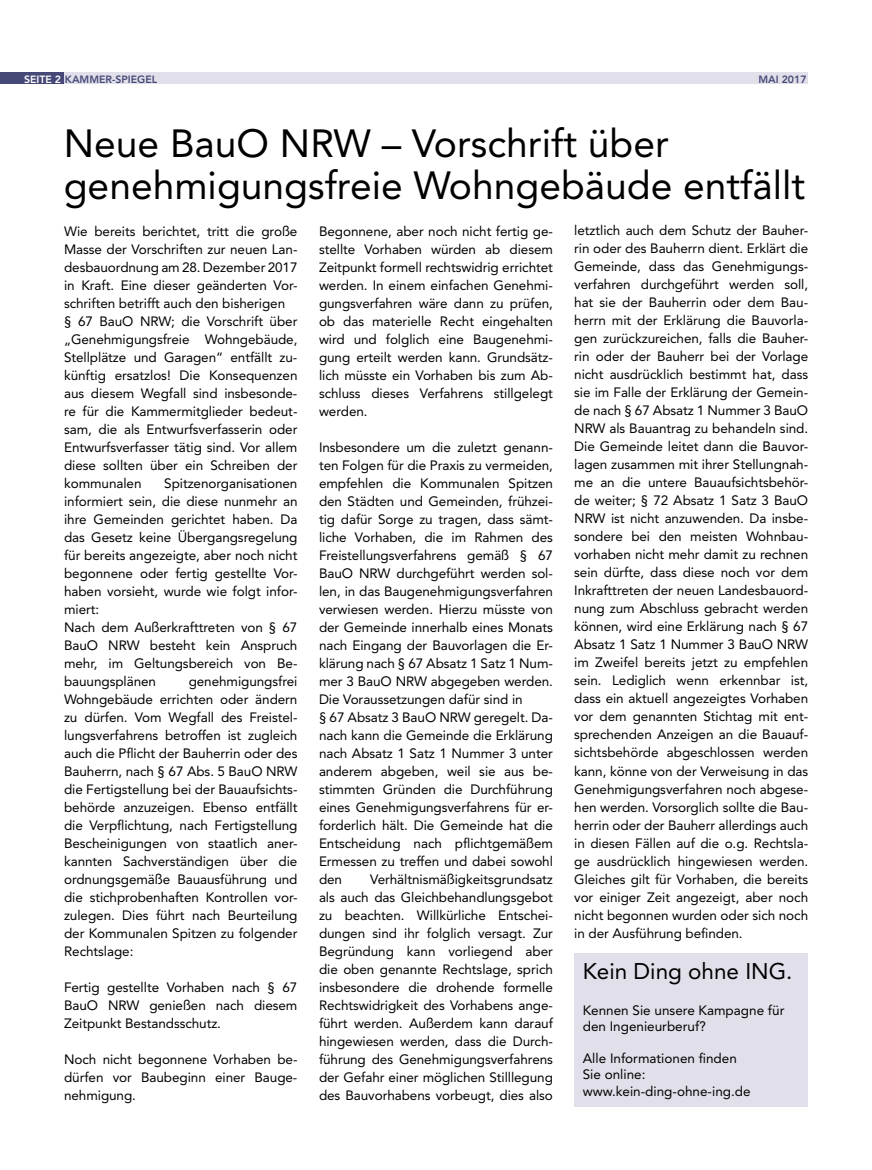
<style>
.page{position:relative;width:872px;height:1170px;background:#fff}
.page>*{position:absolute;margin:0;border:0;box-sizing:border-box;transform-origin:0 0}
.t1{font:39px/42px "Avenir LT Std";color:#000}
.t2{font:22.5px "Avenir LT Std";color:#000}
.t3{font:13.5px/18px "Avenir LT Std";letter-spacing:-.005em;color:#000;text-align:justify}
.t4{font:800 10.5px "Avenir LT Std";color:#464978}
.s1{color:#fff}
</style>
<div class="page">
<div style="left:62px;top:73px;width:745px;height:11px;background:#e1dfe9"></div>
<div style="left:0;top:73px;width:63px;height:11px;background:#464978"></div>
<div style="left:574px;top:953px;width:234px;height:153px;background:#e1dfe9"></div>
<p class="t4" style="left:24px;top:73px;width:134px"><span class="s1">SEITE 2</span> KAMMER-SPIEGEL</p>
<p class="t4" style="left:758px;top:73px;width:50px">MAI 2017</p>
<h1 class="t1" style="left:64px;top:123px;width:743px">Neue BauO NRW – Vorschrift über genehmigungsfreie Wohngebäude entfällt</h1>
<p class="t3" style="left:64px;top:222px;width:235px;text-align:left">Wie bereits berichtet, tritt die große Masse der Vorschriften zur neuen Lan&shy;desbauordnung am 28. Dezember 2017 in Kraft. Eine dieser geänderten Vor&shy;schriften betrifft auch den bisherigen<br>§ 67 BauO NRW; die Vorschrift über „Genehmigungsfreie Wohngebäude, Stellplätze und Garagen“ entfällt zu&shy;künftig ersatzlos! Die Konsequenzen aus diesem Wegfall sind insbesonde&shy;re für die Kammermitglieder bedeut&shy;sam, die als Entwurfsverfasserin oder Entwurfsverfasser tätig sind. Vor allem diese sollten über ein Schreiben der kommunalen</p>
<p class="t3" style="left:574px;top:222px;width:235px">letztlich auch dem Schutz der Bauher&shy;rin oder des Bauherrn dient. Erklärt die Gemeinde, dass das Genehmigungs&shy;verfahren durchgeführt werden soll, hat sie der Bauherrin oder dem Bau&shy;herrn mit der Erklärung die Bauvorla&shy;gen zurückzureichen, falls die Bauher&shy;rin oder der Bauherr bei der Vorlage nicht ausdrücklich bestimmt hat, dass sie im Falle der Erklärung der Gemein&shy;de nach § 67 Absatz 1 Nummer 3 BauO NRW als Bauantrag zu behandeln sind.<br>Die Gemeinde leitet dann die Bauvor&shy;lagen zusammen mit ihrer Stellungnah&shy;me an die untere Bauaufsichtsbehör&shy;de weiter; § 72 Absatz 1 Satz 3 BauO NRW ist nicht anzuwenden. Da insbe&shy;sondere bei den meisten Wohnbau&shy;vorhaben nicht mehr damit zu rechnen sein dürfte, dass diese noch vor dem Inkrafttreten der neuen Landesbauord&shy;nung zum Abschluss gebracht werden können, wird eine Erklärung nach § 67<br>Absatz 1 Satz 1 Nummer 3 BauO NRW im Zweifel bereits jetzt zu empfehlen sein. Lediglich wenn erkennbar ist, dass ein aktuell angezeigtes Vorhaben vor dem genannten Stichtag mit ent&shy;sprechenden Anzeigen an die Bauauf&shy;sichtsbehörde abgeschlossen werden kann, könne von der Verweisung in das Genehmigungsverfahren noch abgese&shy;hen werden. Vorsorglich sollte die Bau&shy;herrin oder der Bauherr allerdings auch in diesen Fällen auf die o.g. Rechtsla&shy;ge ausdrücklich hingewiesen werden.<br>Gleiches gilt für Vorhaben, die bereits vor einiger Zeit angezeigt, aber noch nicht begonnen wurden oder sich noch in der Ausführung befinden.</p>
<p class="t3" style="left:319px;top:222px;width:235px">Begonnene, aber noch nicht fertig ge&shy;stellte Vorhaben würden ab diesem Zeitpunkt formell rechtswidrig errichtet werden. In einem einfachen Genehmi&shy;gungsverfahren wäre dann zu prüfen, ob das materielle Recht eingehalten wird und folglich eine Baugenehmi&shy;gung erteilt werden kann. Grundsätz&shy;lich müsste ein Vorhaben bis zum Ab&shy;schluss dieses Verfahrens stillgelegt werden.</p>
<p class="t3" style="left:319px;top:438px;width:235px;text-align:left">Insbesondere um die zuletzt genann&shy;ten Folgen für die Praxis zu vermeiden, empfehlen die Kommunalen Spitzen den Städten und Gemeinden, frühzei&shy;tig dafür Sorge zu tragen, dass sämt&shy;liche Vorhaben, die im Rahmen des Freistellungsverfahrens gemäß § 67<br>BauO NRW durchgeführt werden sol&shy;len, in das Baugenehmigungsverfahren verwiesen werden. Hierzu müsste von der Gemeinde innerhalb eines Monats nach Eingang der Bauvorlagen die Er&shy;klärung nach § 67 Absatz 1 Satz 1 Num&shy;mer 3 BauO NRW abgegeben werden.<br>Die Voraussetzungen dafür sind in<br>§ 67 Absatz 3 BauO NRW geregelt. Da&shy;nach kann die Gemeinde die Erklärung nach Absatz 1 Satz 1 Nummer 3 unter anderem abgeben, weil sie aus be&shy;stimmten Gründen die Durchführung eines Genehmigungsverfahrens für er&shy;forderlich hält. Die Gemeinde hat die Entscheidung nach pflichtgemäßem Ermessen zu treffen und dabei sowohl den</p>
<p class="t3" style="left:64px;top:474px;width:235px;text-align:left;text-indent:100px">Spitzenorganisationen informiert sein, die diese nunmehr an ihre Gemeinden gerichtet haben. Da das Gesetz keine Übergangsregelung für bereits angezeigte, aber noch nicht begonnene oder fertig gestellte Vor&shy;haben vorsieht, wurde wie folgt infor&shy;miert:<br>Nach dem Außerkrafttreten von § 67<br>BauO NRW besteht kein Anspruch mehr, im Geltungsbereich von Be&shy;bauungsplänen</p>
<p class="t3" style="left:64px;top:672px;width:235px;text-indent:125px">genehmigungsfrei Wohngebäude errichten oder ändern zu dürfen. Vom Wegfall des Freistel&shy;lungsverfahrens betroffen ist zugleich auch die Pflicht der Bauherrin oder des Bauherrn, nach § 67 Abs. 5 BauO NRW die Fertigstellung bei der Bauaufsichts&shy;behörde anzuzeigen. Ebenso entfällt die Verpflichtung, nach Fertigstellung Bescheinigungen von staatlich aner&shy;kannten Sachverständigen über die ordnungsgemäße Bauausführung und die stichprobenhaften Kontrollen vor&shy;zulegen. Dies führt nach Beurteilung der Kommunalen Spitzen zu folgender Rechtslage:</p>
<p class="t3" style="left:64px;top:978px;width:235px">Fertig gestellte Vorhaben nach § 67<br>BauO NRW genießen nach diesem Zeitpunkt Bestandsschutz.</p>
<p class="t3" style="left:64px;top:1050px;width:235px">Noch nicht begonnene Vorhaben be&shy;dürfen vor Baubeginn einer Bauge&shy;nehmigung.</p>
<p class="t3" style="left:319px;top:870px;width:235px;text-indent:51px">Verhältnismäßigkeitsgrundsatz als auch das Gleichbehandlungsgebot zu beachten. Willkürliche Entschei&shy;dungen sind ihr folglich versagt. Zur Begründung kann vorliegend aber die oben genannte Rechtslage, sprich insbesondere die drohende formelle Rechtswidrigkeit des Vorhabens ange&shy;führt werden. Außerdem kann darauf hingewiesen werden, dass die Durch&shy;führung des Genehmigungsverfahrens der Gefahr einer möglichen Stilllegung des Bauvorhabens vorbeugt, dies also</p>
<h2 class="t2" style="left:583px;top:957px;width:211px">Kein Ding ohne ING.</h2>
<p class="t3" style="left:583px;top:1001px;width:203px;line-height:16.2px">Kennen Sie unsere Kampagne für den Ingenieurberuf?</p>
<p class="t3" style="left:583px;top:1050px;width:169px;line-height:16.2px;text-align:left">Alle Informationen finden<br>Sie online: www.kein-ding-ohne-ing.de</p>
</div>
